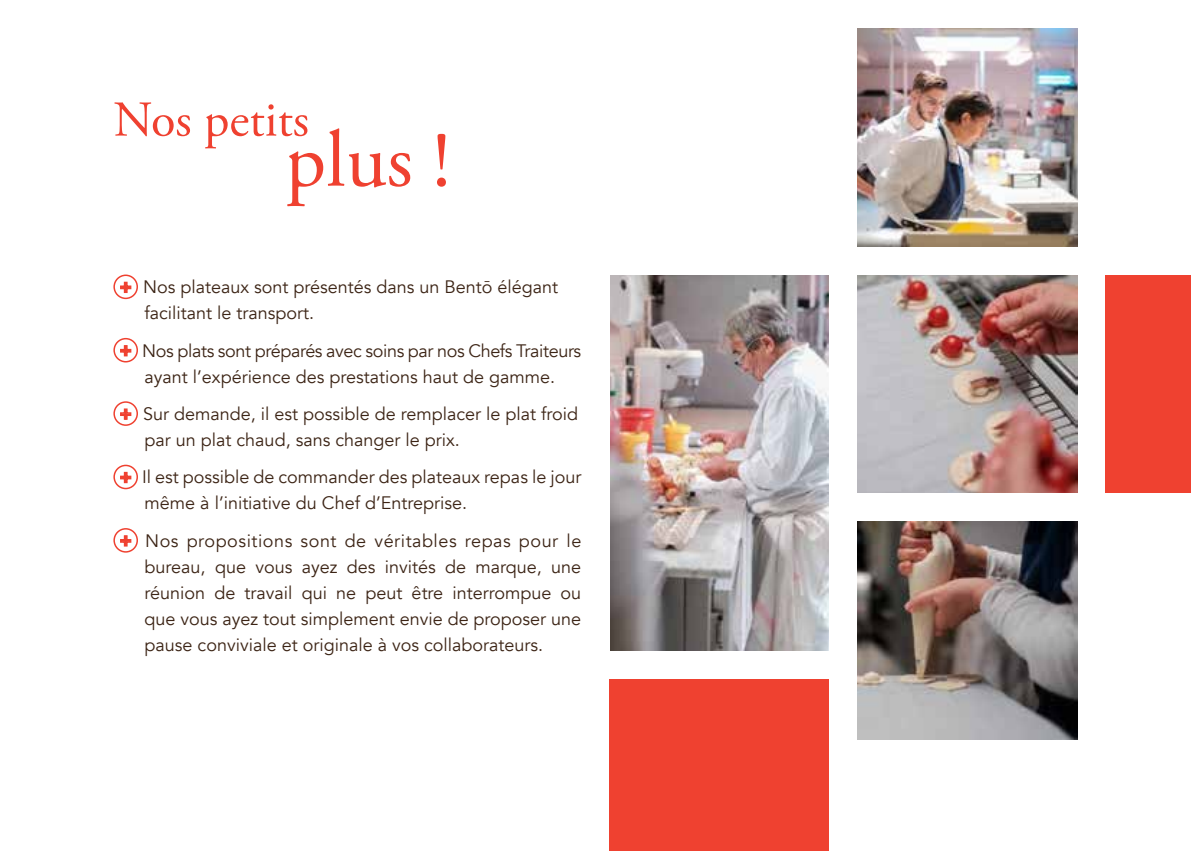
<style>
.page{position:relative;width:1191px;height:851px;background:#fff}
.page>*{position:absolute;margin:0;border:0;box-sizing:border-box;transform-origin:0 0}
.t1{font:80px "Adobe Garamond Pro";color:#ef4130}
.t2{font:50px "Adobe Garamond Pro";color:#ef4130}
.t3{font:18px/26px "Avenir";color:#3c2415}
.t4{font:18px/26px "Avenir";letter-spacing:-.02em;color:#3c2415;text-align:center}
.s1{font-weight:900;color:#ef4130}
</style>
<div class="page">
<img style="left:610px;top:275px;width:218px;height:375px">
<img style="left:857px;top:28px;width:220px;height:218px">
<img style="left:857px;top:275px;width:220px;height:218px">
<img style="left:857px;top:521px;width:220px;height:218px">
<div style="left:1106px;top:275px;width:85px;height:218px;background:#ef4130"></div>
<div style="left:608px;top:679px;width:220px;height:171px;background:#ef4130"></div>
<div style="left:113px;top:274px;width:25px;height:25px;border:1px solid #ef4130;border-radius:50%"></div>
<svg style="left:120px;top:281px;width:12px;height:12px"></svg>
<div style="left:113px;top:338px;width:25px;height:24px;border:1px solid #ef4130;border-radius:50%"></div>
<svg style="left:120px;top:345px;width:12px;height:12px"></svg>
<div style="left:113px;top:401px;width:25px;height:25px;border:1px solid #ef4130;border-radius:50%"></div>
<svg style="left:120px;top:408px;width:12px;height:12px"></svg>
<div style="left:113px;top:464px;width:25px;height:25px;border:1px solid #ef4130;border-radius:50%"></div>
<svg style="left:120px;top:471px;width:12px;height:13px"></svg>
<div style="left:113px;top:528px;width:25px;height:24px;border:1px solid #ef4130;border-radius:50%"></div>
<svg style="left:120px;top:535px;width:12px;height:12px"></svg>
<h2 class="t2" style="left:113px;top:90px;width:197px">Nos petits</h2>
<h1 class="t1" style="left:285px;top:112px;width:166px">plus !</h1>
<p class="t3" style="left:145px;top:274px;width:415px;text-indent:-25px"><span class="s1">+</span> Nos plateaux sont présentés dans un Bentō élégant facilitant le transport.</p>
<p class="t4" style="left:120px;top:337px;width:463px"><span class="s1">+</span> Nos plats sont préparés avec soins par nos Chefs Traiteurs ayant l’expérience des prestations haut de gamme.</p>
<p class="t3" style="left:145px;top:401px;width:435px;text-indent:-25px"><span class="s1">+</span> Sur demande, il est possible de remplacer le plat froid par un plat chaud, sans changer le prix.</p>
<p class="t3" style="left:145px;top:464px;width:438px;text-indent:-25px"><span class="s1">+</span> Il est possible de commander des plateaux repas le jour même à l’initiative du Chef d’Entreprise.</p>
<p class="t3" style="left:145px;top:527px;width:438px;text-align:justify;text-indent:-25px"><span class="s1">+</span> Nos propositions sont de véritables repas pour le bureau, que vous ayez des invités de marque, une réunion de travail qui ne peut être interrompue ou que vous ayez tout simplement envie de proposer une pause conviviale et originale à vos collaborateurs.</p>
</div>
